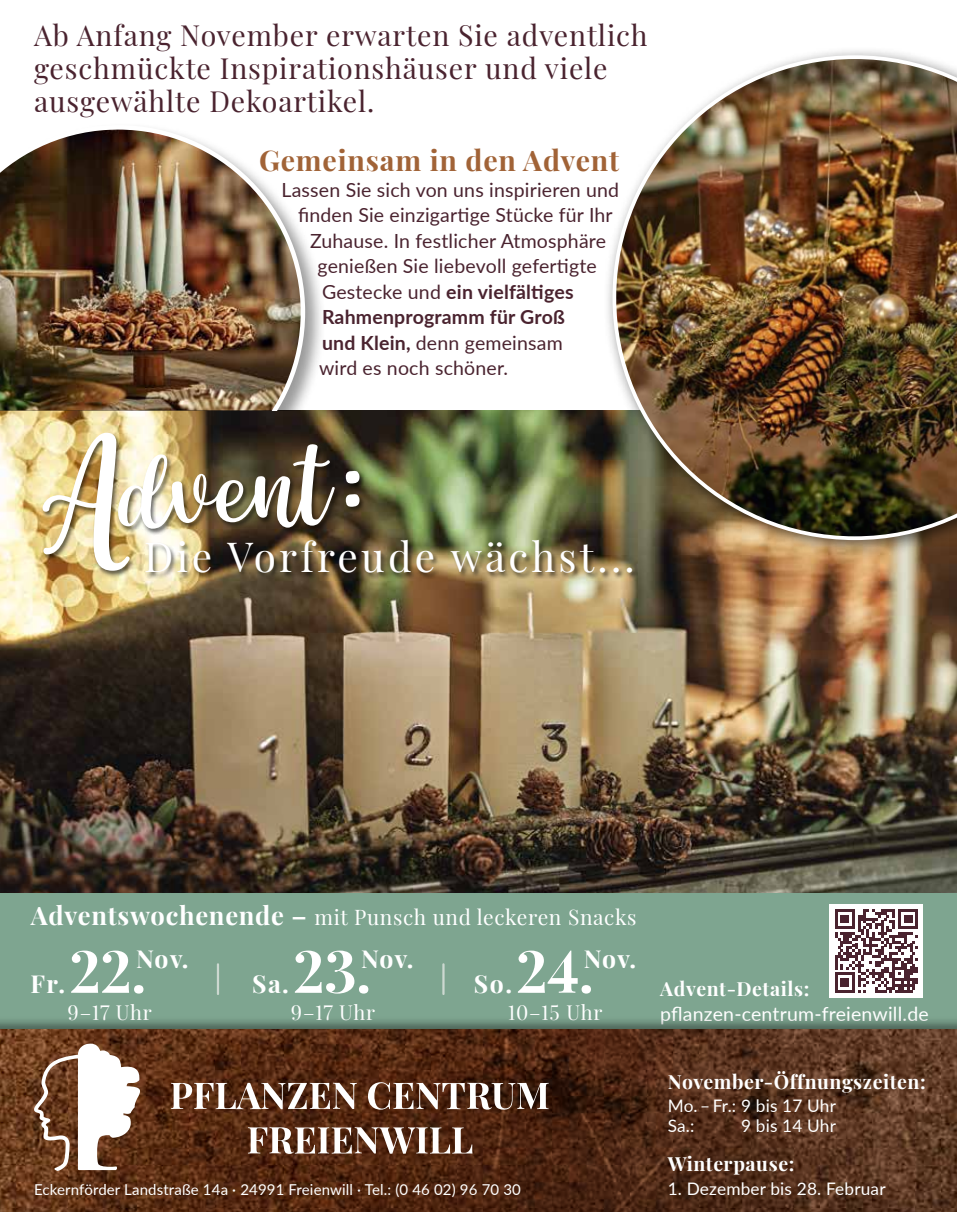
<style>
.page{position:relative;width:957px;height:1212px;background:#fff}
.page>*{position:absolute;margin:0;border:0;box-sizing:border-box;transform-origin:0 0}
.t1{font:700 58.5px "Playfair Display";color:#fff}
.t2{font:40.5px "Playfair Display";letter-spacing:.08em;color:#fff}
.t3{font:28.5px/33px "Playfair Display";letter-spacing:.03em;color:#4a232f}
.t4{font:700 28.5px "Playfair Display";letter-spacing:.03em;color:#a16337}
.t5{font:700 24.75px "Playfair Display";letter-spacing:.06em;color:#fff}
.t6{font:21px "Playfair Display";letter-spacing:.03em;color:#fff}
.t7{font:20.25px "Playfair Display";letter-spacing:.04em;color:#fff}
.t8{font:19.5px "Lato";letter-spacing:.01em;color:#4a232f}
.t9{font:700 19.5px "Playfair Display";letter-spacing:.03em;color:#fff}
.t10{font:700 19.5px "Lato";letter-spacing:.01em;color:#4a232f}
.t11{font:19.5px "Lato";letter-spacing:.01em;color:#fff}
.t12{font:17.25px/19.5px "Lato";letter-spacing:.01em;color:#fff}
.t13{font:15px "Lato";letter-spacing:.01em;color:#fff}
.s1{font-weight:400}
.s2{font-weight:700}
.s3{font-weight:700;font-size:25.5px}
.s4{font-size:55.35px}
</style>
<div class="page">
<img style="left:0;top:410px;width:957px;height:483px">
<div style="left:0;top:893px;width:957px;height:136px;background:#7ea590"></div>
<div style="left:0;top:122px;width:326px;height:288px;background:#000;opacity:.4"></div>
<img style="left:0;top:125px;width:305px;height:285px">
<div style="left:602px;top:45px;width:355px;height:513px;background:#000;opacity:.6"></div>
<img style="left:612px;top:55px;width:345px;height:485px">
<hr style="left:442px;top:964px;width:2px;height:30px;background:#ccd8d0">
<hr style="left:217px;top:964px;width:2px;height:30px;background:#ccd8d0">
<div style="left:830px;top:904px;width:93px;height:93px;background:#fff"></div>
<svg style="left:835px;top:909px;width:83px;height:83px"></svg>
<div style="left:42px;top:432px;width:596px;height:147px;background:#000;opacity:.6"></div>
<svg style="left:346px;top:470px;width:13px;height:13px"></svg>
<svg style="left:346px;top:493px;width:13px;height:14px"></svg>
<img style="left:42px;top:433px;width:293px;height:138px">
<div style="left:0;top:1016px;width:957px;height:196px;background:#000;opacity:.4"></div>
<svg style="left:0;top:1029px;width:957px;height:183px;background:#552e18"></svg>
<svg style="left:171px;top:1082px;width:378px;height:72px"></svg>
<svg style="left:34px;top:1043px;width:107px;height:128px"></svg>
<h3 class="t3" style="left:34px;top:16px;width:615px">Ab Anfang November erwarten Sie adventlich geschmückte Inspirationshäuser und viele ausgewählte Dekoartikel.</h3>
<h3 class="t4" style="left:259px;top:138px;width:362px">Gemeinsam in den Advent</h3>
<p class="t8" style="left:281px;top:176px;width:339px">Lassen Sie sich von uns inspirieren und</p>
<p class="t8" style="left:298px;top:201px;width:316px">finden Sie einzigartige Stücke für Ihr</p>
<p class="t8" style="left:310px;top:227px;width:297px">Zuhause. In festlicher Atmosphäre</p>
<p class="t8" style="left:317px;top:252px;width:281px">genießen Sie liebevoll gefertigte</p>
<p class="t10" style="left:322px;top:277px;width:253px"><span class="s1">Gestecke und</span> ein vielfältiges</p>
<p class="t10" style="left:322px;top:303px;width:244px">Rahmenprogramm für Groß</p>
<p class="t8" style="left:322px;top:329px;width:242px"><span class="s2">und Klein,</span> denn gemeinsam</p>
<p class="t8" style="left:319px;top:354px;width:191px">wird es noch schöner.</p>
<h2 class="t2" style="left:144px;top:525px;width:492px">Die Vorfreude wächst...</h2>
<p class="t6" style="left:31px;top:900px;width:607px"><span class="s3">Adventswochenende –</span> mit Punsch und leckeren Snacks</p>
<h1 class="t1" style="left:69px;top:925px;width:78px">22<span class="s4">.</span></h1>
<p class="t5" style="left:136px;top:939px;width:54px">Nov.</p>
<p class="t7" style="left:68px;top:996px;width:86px">9–17 Uhr</p>
<p class="t5" style="left:30px;top:964px;width:36px">Fr.</p>
<h1 class="t1" style="left:293px;top:925px;width:80px">23<span class="s4">.</span></h1>
<p class="t5" style="left:361px;top:939px;width:54px">Nov.</p>
<p class="t7" style="left:291px;top:996px;width:86px">9–17 Uhr</p>
<p class="t5" style="left:252px;top:964px;width:38px">Sa.</p>
<h1 class="t1" style="left:516px;top:925px;width:79px">24<span class="s4">.</span></h1>
<p class="t5" style="left:584px;top:939px;width:54px">Nov.</p>
<p class="t7" style="left:508px;top:996px;width:96px">10–15 Uhr</p>
<p class="t5" style="left:474px;top:964px;width:40px">So.</p>
<p class="t9" style="left:660px;top:974px;width:151px">Advent-Details:</p>
<p class="t11" style="left:660px;top:1000px;width:270px">pflanzen-centrum-freienwill.de</p>
<p class="t9" style="left:668px;top:1066px;width:259px">November-Öffnungszeiten:</p>
<p class="t12" style="left:668px;top:1096px;width:170px">Mo. – Fr.: 9 bis 17 Uhr<br>Sa.:</p>
<p class="t12" style="left:741px;top:1115px;width:96px">9 bis 14 Uhr</p>
<p class="t9" style="left:668px;top:1148px;width:128px">Winterpause:</p>
<p class="t13" style="left:34px;top:1179px;width:488px">Eckernförder Landstraße 14a · 24991 Freienwill · Tel.: (0 46 02) 96 70 30</p>
<p class="t12" style="left:668px;top:1178px;width:219px">1. Dezember bis 28. Februar</p>
</div>
